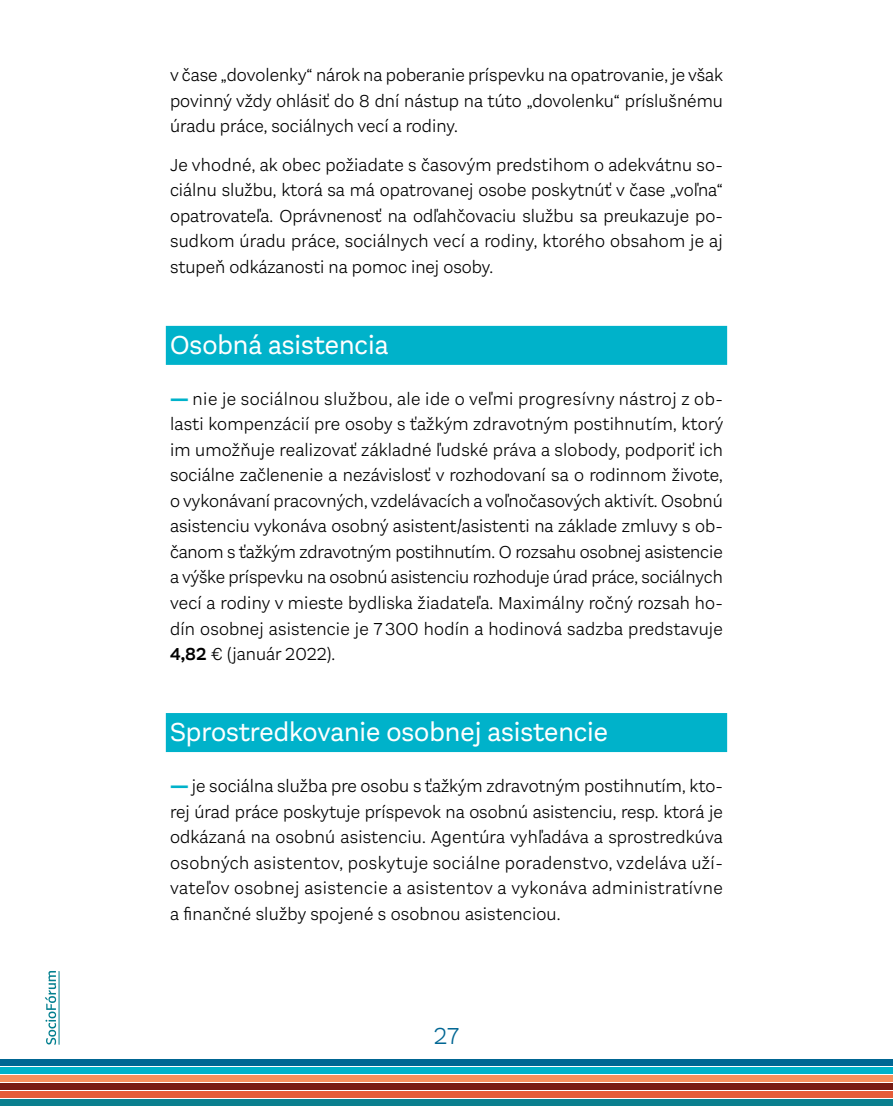
<style>
.page{position:relative;width:893px;height:1106px;background:#fff}
.page>*{position:absolute;margin:0;border:0;box-sizing:border-box;transform-origin:0 0}
.t1{font:27px "Aestetico";color:#fff}
.t2{font:300 24px "Aestetico";color:#006693}
.t3{font:300 18px/25.5px "Aestetico";letter-spacing:.005em;color:#000;text-align:justify}
.s1{font-weight:900;color:#00b2ca}
.s2{font-weight:600}
</style>
<div class="page">
<svg style="left:45px;top:971px;width:11px;height:73px"></svg>
<hr style="left:59px;top:971px;width:1px;height:73px;background:#027f8f">
<div style="left:0;top:1059px;width:893px;height:6px;background:#006693"></div>
<div style="left:0;top:1067px;width:893px;height:6px;background:#00b2ca"></div>
<div style="left:0;top:1075px;width:893px;height:6px;background:#f6905d"></div>
<div style="left:0;top:1083px;width:893px;height:6px;background:#781b13"></div>
<div style="left:0;top:1091px;width:893px;height:6px;background:#e55c39"></div>
<div style="left:0;top:1099px;width:893px;height:6px;background:#0a7f8f"></div>
<div style="left:166px;top:326px;width:561px;height:39px;background:#00b2ca"></div>
<div style="left:166px;top:713px;width:561px;height:39px;background:#00b2ca"></div>
<p class="t3" style="left:170px;top:63px;width:554px">v čase „dovolenky“ nárok na poberanie príspevku na opatrovanie, je však povinný vždy ohlásiť do 8 dní nástup na túto „dovolenku“ príslušnému úradu práce, sociálnych vecí a rodiny.</p>
<p class="t3" style="left:170px;top:152px;width:554px">Je vhodné, ak obec požiadate s časovým predstihom o adekvátnu so&shy;ciálnu službu, ktorá sa má opatrovanej osobe poskytnúť v čase „voľna“ opatrovateľa. Oprávnenosť na odľahčovaciu službu sa preukazuje po&shy;sudkom úradu práce, sociálnych vecí a rodiny, ktorého obsahom je aj stupeň odkázanosti na pomoc inej osoby.</p>
<h1 class="t1" style="left:170px;top:329px;width:220px">Osobná asistencia</h1>
<p class="t3" style="left:170px;top:386px;width:555px"><span class="s1">—</span> nie je sociálnou službou, ale ide o veľmi progresívny nástroj z ob&shy;lasti kompenzácií pre osoby s ťažkým zdravotným postihnutím, ktorý im umožňuje realizovať základné ľudské práva a slobody, podporiť ich sociálne začlenenie a nezávislosť v rozhodovaní sa o rodinnom živote, o vykonávaní pracovných, vzdelávacích a voľnočasových aktivít. Osobnú asistenciu vykonáva osobný asistent/asistenti na základe zmluvy s ob&shy;čanom s ťažkým zdravotným postihnutím. O rozsahu osobnej asistencie a výške príspevku na osobnú asistenciu rozhoduje úrad práce, sociálnych vecí a rodiny v mieste bydliska žiadateľa. Maximálny ročný rozsah ho&shy;dín osobnej asistencie je 7 300 hodín a hodinová sadzba predstavuje <span class="s2">4,82</span> € (január 2022).</p>
<h1 class="t1" style="left:170px;top:716px;width:440px">Sprostredkovanie osobnej asistencie</h1>
<p class="t3" style="left:170px;top:773px;width:554px"><span class="s1">—</span> je sociálna služba pre osobu s ťažkým zdravotným postihnutím, kto&shy;rej úrad práce poskytuje príspevok na osobnú asistenciu, resp. ktorá je odkázaná na osobnú asistenciu. Agentúra vyhľadáva a sprostredkúva osobných asistentov, poskytuje sociálne poradenstvo, vzdeláva uží&shy;vateľov osobnej asistencie a asistentov a vykonáva administratívne a finančné služby spojené s osobnou asistenciou.</p>
<h2 class="t2" style="left:434px;top:1022px;width:27px">27</h2>
</div>
